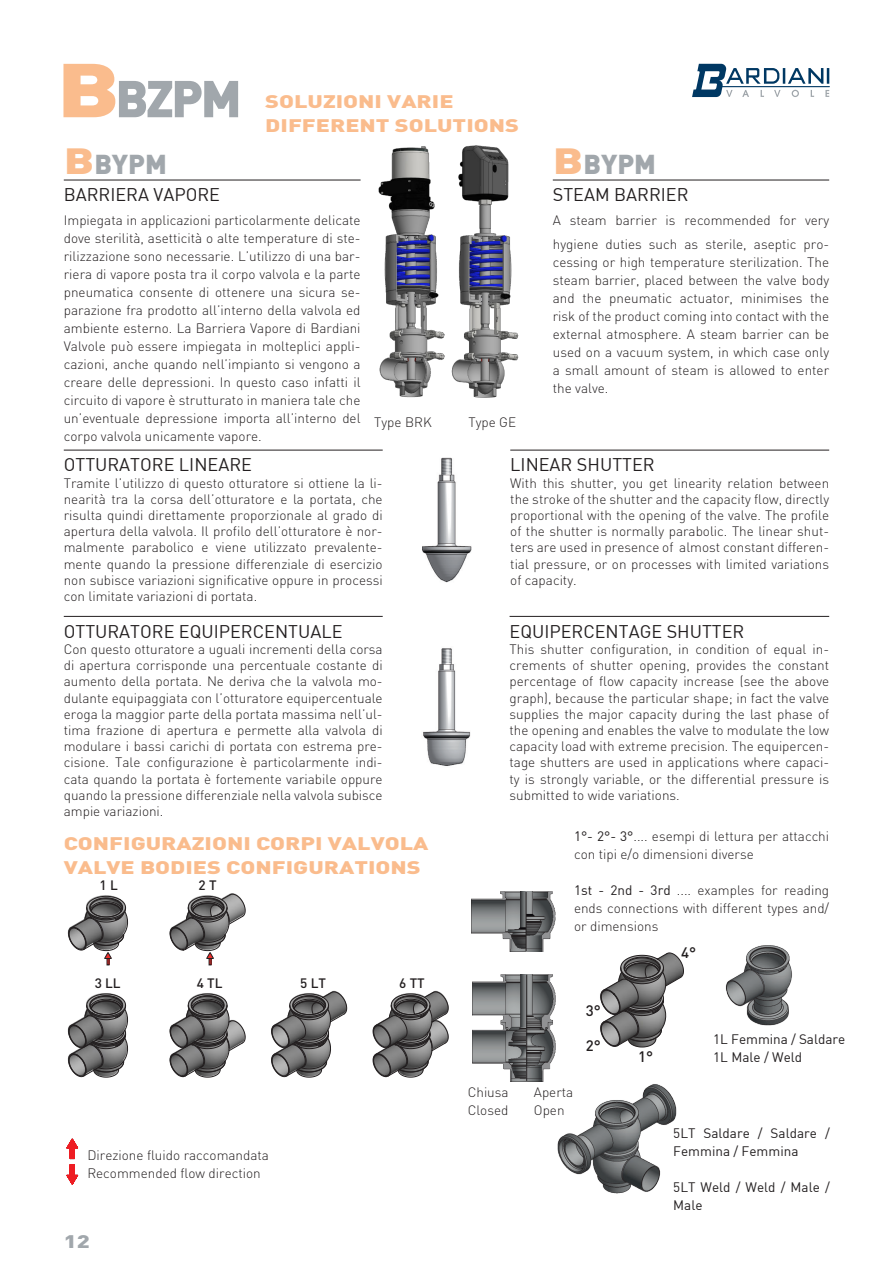
<style>
.page{position:relative;width:893px;height:1263px;background:#fff}
.page>*{position:absolute;margin:0;border:0;box-sizing:border-box;transform-origin:0 0}
.t1{font:900 51px "DIN";color:#a1a7ac}
.t2{font:900 27px "DIN";color:#a1a7ac}
.t3{font:18px "DIN";color:#231f20}
.t4{font:900 18px "DIN";color:#fabc8d;scale:1.3 1}
.t5{font:900 18px "DIN";color:#a1a7ac;scale:1.3 1}
.t6{font:500 15px "DIN";color:#231f20}
.t7{font:300 13.5px/16.2px "DIN";color:#231f20;text-align:justify}
.t8{font:13.5px/18px "DIN";color:#231f20}
.t9{font:500 13.5px "DIN";color:#231f20}
.s1{font-size:75px;color:#fabc8d}
.s2{font-size:36px;color:#fabc8d}
.s3{font-weight:400}
</style>
<div class="page">
<svg style="left:692px;top:64px;width:138px;height:33px"></svg>
<hr style="left:64px;top:180px;width:297px;height:1px;background:#231f20">
<hr style="left:64px;top:450px;width:319px;height:1px;background:#231f20">
<hr style="left:553px;top:180px;width:276px;height:1px;background:#231f20">
<hr style="left:510px;top:450px;width:319px;height:1px;background:#231f20">
<img style="left:423px;top:648px;width:48px;height:118px">
<img style="left:422px;top:457px;width:50px;height:126px">
<hr style="left:64px;top:616px;width:319px;height:1px;background:#231f20">
<hr style="left:510px;top:616px;width:319px;height:1px;background:#231f20">
<svg style="left:66px;top:1138px;width:13px;height:47px"></svg>
<svg style="left:67px;top:895px;width:382px;height:183px"></svg>
<div style="left:261px;top:880px;width:90px;height:92px;background:#fff"></div>
<svg style="left:600px;top:952px;width:84px;height:96px"></svg>
<img style="left:471px;top:892px;width:85px;height:59px">
<hr style="left:526px;top:892px;width:1px;height:59px;background:#231f20">
<img style="left:472px;top:975px;width:84px;height:106px">
<hr style="left:526px;top:975px;width:1px;height:106px;background:#231f20">
<svg style="left:68px;top:896px;width:62px;height:69px"></svg>
<svg style="left:169px;top:893px;width:77px;height:72px"></svg>
<img style="left:557px;top:1084px;width:120px;height:110px">
<img style="left:725px;top:945px;width:67px;height:81px">
<img style="left:451px;top:145px;width:68px;height:253px">
<img style="left:378px;top:146px;width:67px;height:252px">
<p class="t1" style="left:56px;top:65px;width:187px"><span class="s1">B</span>BZPM</p>
<p class="t2" style="left:64px;top:147px;width:105px"><span class="s2">B</span>BYPM</p>
<p class="t3" style="left:64px;top:184px;width:158px">BARRIERA VAPORE</p>
<p class="t7" style="left:64px;top:211px;width:298px;line-height:18px">Impiegata in applicazioni particolarmente delicate dove sterilità, asetticità o alte temperature di ste&shy;rilizzazione sono necessarie. L’utilizzo di una bar&shy;riera di vapore posta tra il corpo valvola e la parte pneumatica consente di ottenere una sicura se&shy;parazione fra prodotto all’interno della valvola ed ambiente esterno. La Barriera Vapore di Bardiani Valvole può essere impiegata in molteplici appli&shy;cazioni, anche quando nell’impianto si vengono a creare delle depressioni. In questo caso infatti il circuito di vapore è strutturato in maniera tale che un’eventuale depressione importa all’interno del corpo valvola unicamente vapore.</p>
<p class="t4" style="left:265px;top:90px;width:146px">SOLUZIONI VARIE</p>
<p class="t4" style="left:265px;top:113px;width:197px">DIFFERENT SOLUTIONS</p>
<p class="t7" style="left:374px;top:414px;width:59px">Type BRK</p>
<p class="t7" style="left:468px;top:414px;width:49px">Type GE</p>
<p class="t2" style="left:553px;top:147px;width:105px"><span class="s2">B</span>BYPM</p>
<p class="t3" style="left:553px;top:184px;width:137px">STEAM BARRIER</p>
<p class="t7" style="left:553px;top:208px;width:278px;line-height:24px">A steam barrier is recommended for very hygiene duties such as sterile, aseptic pro-</p>
<p class="t7" style="left:553px;top:253px;width:278px;line-height:18px">cessing or high temperature sterilization. The steam barrier, placed between the valve body and the pneumatic actuator, minimises the risk of the product coming into contact with the external atmosphere. A steam barrier can be used on a vacuum system, in which case only a small amount of steam is allowed to enter the valve.</p>
<p class="t3" style="left:64px;top:454px;width:190px">OTTURATORE LINEARE</p>
<p class="t7" style="left:64px;top:475px;width:320px">Tramite l’utilizzo di questo otturatore si ottiene la li&shy;nearità tra la corsa dell’otturatore e la portata, che risulta quindi direttamente proporzionale al grado di apertura della valvola. Il profilo dell’otturatore è nor&shy;malmente parabolico e viene utilizzato prevalente&shy;mente quando la pressione differenziale di esercizio non subisce variazioni significative oppure in processi con limitate variazioni di portata.</p>
<p class="t3" style="left:64px;top:620px;width:280px">OTTURATORE EQUIPERCENTUALE</p>
<p class="t7" style="left:64px;top:641px;width:320px">Con questo otturatore a uguali incrementi della corsa di apertura corrisponde una percentuale costante di aumento della portata. Ne deriva che la valvola mo&shy;dulante equipaggiata con l’otturatore equipercentuale eroga la maggior parte della portata massima nell’ul&shy;tima frazione di apertura e permette alla valvola di modulare i bassi carichi di portata con estrema pre&shy;cisione. Tale configurazione è particolarmente indi&shy;cata quando la portata è fortemente variabile oppure quando la pressione differenziale nella valvola subisce ampie variazioni.</p>
<p class="t4" style="left:64px;top:832px;width:282px">CONFIGURAZIONI CORPI VALVOLA</p>
<p class="t4" style="left:64px;top:855px;width:276px">VALVE BODIES CONFIGURATIONS</p>
<p class="t9" style="left:100px;top:876px;width:20px">1 L</p>
<p class="t9" style="left:199px;top:876px;width:19px">2 T</p>
<p class="t9" style="left:95px;top:974px;width:27px">3 LL</p>
<p class="t9" style="left:197px;top:974px;width:27px">4 TL</p>
<p class="t9" style="left:300px;top:974px;width:27px">5 LT</p>
<p class="t9" style="left:399px;top:974px;width:27px">6 TT</p>
<p class="t7" style="left:87px;top:1146px;width:183px">Direzione fluido raccomandata</p>
<p class="t7" style="left:87px;top:1164px;width:175px">Recommended flow direction</p>
<h3 class="t5" style="left:64px;top:1229px;width:22px">12</h3>
<p class="t3" style="left:510px;top:454px;width:146px">LINEAR SHUTTER</p>
<p class="t7" style="left:510px;top:475px;width:320px">With this shutter, you get linearity relation between the stroke of the shutter and the capacity flow, directly proportional with the opening of the valve. The profile of the shutter is normally parabolic. The linear shut&shy;ters are used in presence of almost constant differen&shy;tial pressure, or on processes with limited variations of capacity.</p>
<p class="t3" style="left:510px;top:620px;width:236px">EQUIPERCENTAGE SHUTTER</p>
<p class="t7" style="left:510px;top:641px;width:321px">This shutter configuration, in condition of equal in&shy;crements of shutter opening, provides the constant percentage of flow capacity increase (see the above graph), because the particular shape; in fact the valve supplies the major capacity during the last phase of the opening and enables the valve to modulate the low capacity load with extreme precision. The equipercen&shy;tage shutters are used in applications where capaci&shy;ty is strongly variable, or the differential pressure is submitted to wide variations.</p>
<p class="t7" style="left:574px;top:827px;width:257px;line-height:18px"><span class="s3">1°- 2°- 3°</span>.... esempi di lettura per attacchi con tipi e/o dimensioni diverse</p>
<p class="t7" style="left:574px;top:881px;width:257px;line-height:18px"><span class="s3">1st - 2nd - 3rd</span> .... examples for reading ends connections with different types and/ or dimensions</p>
<p class="t7" style="left:468px;top:1084px;width:42px">Chiusa</p>
<p class="t7" style="left:468px;top:1102px;width:42px">Closed</p>
<p class="t6" style="left:586px;top:1001px;width:17px">3°</p>
<p class="t6" style="left:586px;top:1036px;width:17px">2°</p>
<p class="t7" style="left:534px;top:1084px;width:41px">Aperta</p>
<p class="t7" style="left:534px;top:1102px;width:32px">Open</p>
<p class="t6" style="left:681px;top:943px;width:17px">4°</p>
<p class="t6" style="left:638px;top:1047px;width:17px">1°</p>
<p class="t8" style="left:713px;top:1030px;width:134px">1L Femmina / Saldare</p>
<p class="t8" style="left:713px;top:1048px;width:90px">1L Male / Weld</p>
<p class="t8" style="left:673px;top:1124px;width:158px">5LT Saldare / Saldare /<br>Femmina / Femmina</p>
<p class="t8" style="left:673px;top:1178px;width:158px">5LT Weld / Weld / Male /<br>Male</p>
</div>
